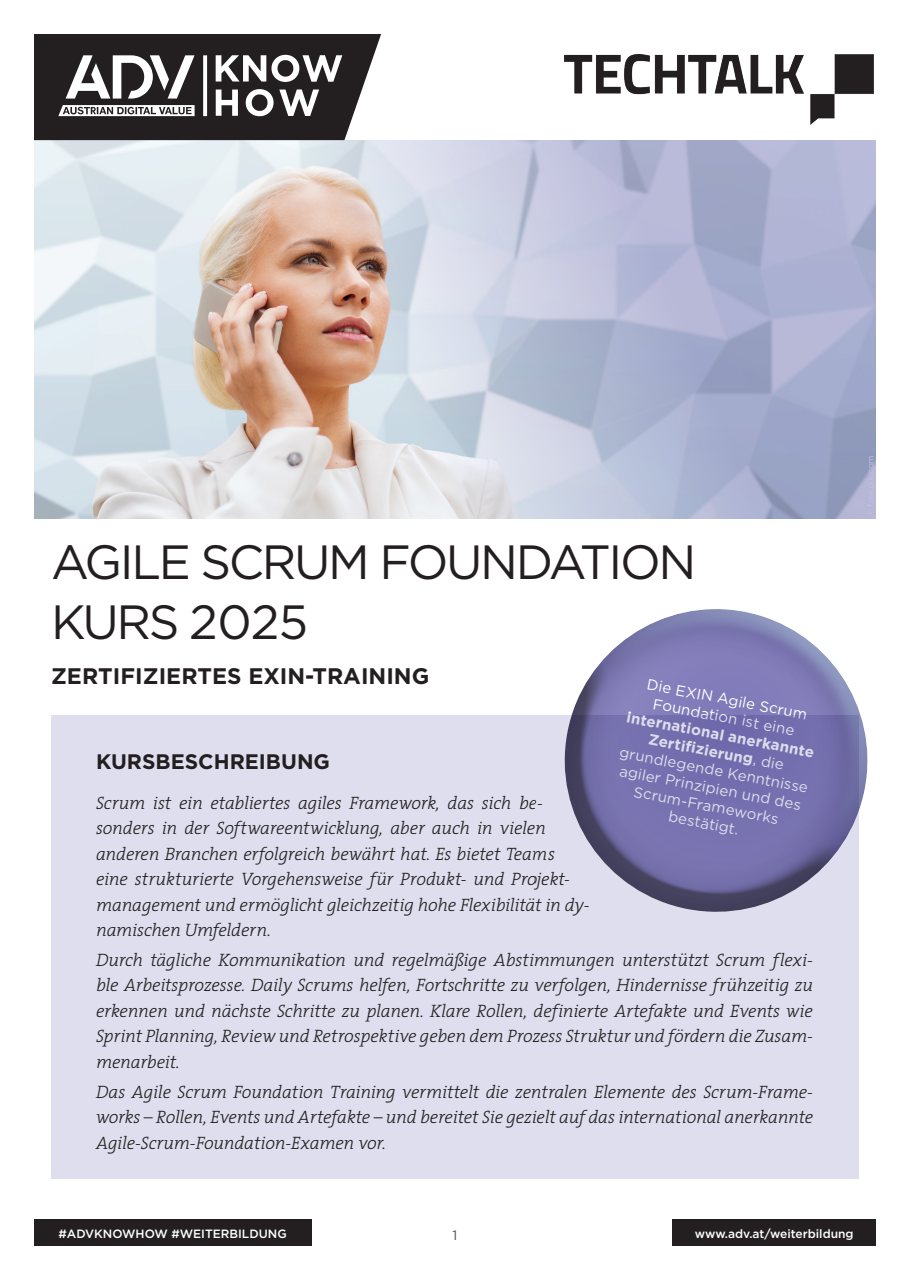
<style>
.page{position:relative;width:910px;height:1280px;background:#fff}
.page>*{position:absolute;margin:0;border:0;box-sizing:border-box;transform-origin:0 0}
.t1{font:48px/60px "Gotham";letter-spacing:-.05em;color:#231f20}
.t2{font:700 22.5px "Gotham";color:#231f20}
.t3{font:700 21px "Gotham";color:#231f20}
.Zitat{font:italic 300 18px/25.5px "The Serif";letter-spacing:-.015em;color:#231f20;text-align:justify}
.t4{font:15px/18px "Gotham";color:#fff;text-align:center}
.t5{font:13.5px "Gotham";color:#231f20}
.t6{font:500 12px "Gotham";color:#fff}
.s1{font-weight:700}
</style>
<div class="page">
<img style="left:565px;top:55px;width:309px;height:70px">
<div style="left:34px;top:1220px;width:277px;height:26px;background:#231f20"></div>
<div style="left:673px;top:1220px;width:203px;height:26px;background:#231f20"></div>
<div style="left:51px;top:715px;width:808px;height:464px;background:#dfdeee"></div>
<svg style="left:34px;top:140px;width:842px;height:379px;background:#c6c6d2"></svg>
<svg style="left:34px;top:34px;width:347px;height:106px"></svg>
<svg style="left:613px;top:609px;width:207px;height:41px"></svg>
<svg style="left:564px;top:650px;width:304px;height:262px;fill:#7773b0"></svg>
<h1 class="t1" style="left:51px;top:531px;width:647px">AGILE SCRUM FOUNDATION<br>KURS 2025</h1>
<h3 class="t2" style="left:51px;top:661px;width:380px">ZERTIFIZIERTES EXIN-TRAINING</h3>
<p class="t4" style="left:649px;top:674px;width:164px;rotate:11deg">Die EXIN Agile Scrum<br>Foundation ist eine</p>
<p class="t4" style="left:628px;top:707px;width:193px;rotate:11deg"><span class="s1">international anerkannte<br>Zertifi zierung</span>, die grundlegende Kenntnisse agiler Prinzipien und des<br>Scrum-Frameworks bestätigt.</p>
<h3 class="t3" style="left:96px;top:747px;width:236px">KURSBESCHREIBUNG</h3>
<p class="Zitat" style="left:96px;top:789px;width:495px;text-align:left">Scrum ist ein etabliertes agiles Framework, das sich be&shy;sonders in der Softwareentwicklung, aber auch in vielen anderen Branchen erfolgreich bewährt hat. Es bietet Teams eine strukturierte Vorgehensweise für Produkt- und Projekt&shy;management und ermöglicht gleichzeitig hohe Flexibilität in dy&shy;namischen Umfeldern.</p>
<p class="Zitat" style="left:96px;top:946px;width:719px">Durch tägliche Kommunikation und regelmäßige Abstimmungen unterstützt Scrum flexi&shy;ble Arbeitsprozesse. Daily Scrums helfen, Fortschritte zu verfolgen, Hindernisse frühzeitig zu erkennen und nächste Schritte zu planen. Klare Rollen, definierte Artefakte und Events wie Sprint Planning, Review und Retrospektive geben dem Prozess Struktur und fördern die Zusam&shy;menarbeit.</p>
<p class="Zitat" style="left:96px;top:1078px;width:719px">Das Agile Scrum Foundation Training vermittelt die zentralen Elemente des Scrum-Frame&shy;works – Rollen, Events und Artefakte – und bereitet Sie gezielt auf das international anerkannte Agile-Scrum-Foundation-Examen vor.</p>
<p class="t6" style="left:58px;top:1225px;width:230px">#ADVKNOWHOW #WEITERBILDUNG</p>
<p class="t5" style="left:453px;top:1227px;width:6px">1</p>
<p class="t6" style="left:695px;top:1225px;width:160px">www.adv.at/weiterbildung</p>
</div>
